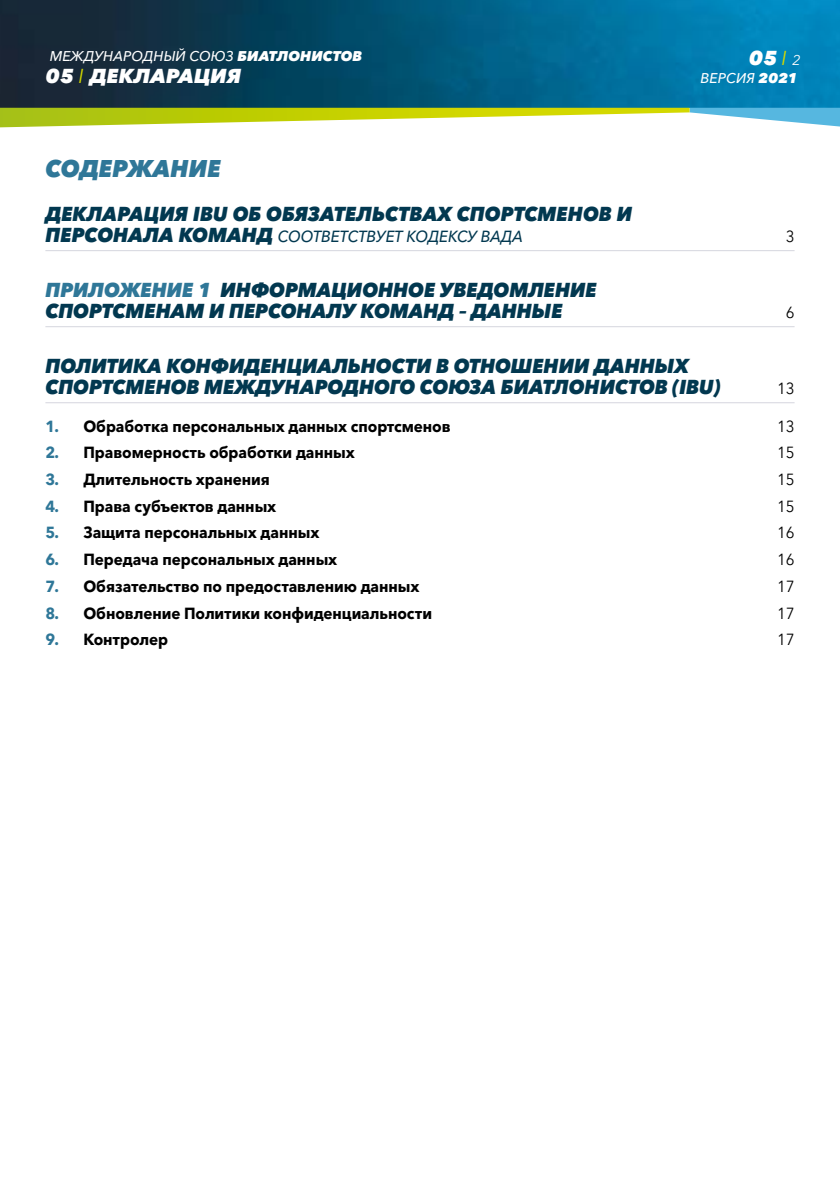
<style>
.page{position:relative;width:840px;height:1191px;background:#fff}
.page>*{position:absolute;margin:0;border:0;box-sizing:border-box;transform-origin:0 0}
.Grundtext{font:italic 800 24px "Avenir Next W1 G";color:#2f7798;scale:.95 1}
.Grundtext-2{font:italic 800 20px/21px "Avenir Next W1 G";letter-spacing:-.005em;color:#023850;scale:.95 1}
.t1{font:italic 800 20px "Avenir Next W1 G";letter-spacing:.005em;color:#fff}
.Grundtext-3{font:700 16px "Avenir Next W1 G";letter-spacing:-.005em;color:#000;scale:.95 1}
.Grundtext-4{font:italic 500 16px "Avenir Next W1 G";color:#023850;scale:.95 1}
.Grundtext-5{font:16px "Avenir Next W1 G";letter-spacing:-.005em;color:#000;scale:.95 1}
.t2{font:italic 500 14px "Avenir Next W1 G";letter-spacing:.005em;color:#fff}
.s1{font-weight:800}
.s2{font-weight:400;color:#d3d800}
.s3{font-weight:400;font-size:14px}
.s4{font-weight:800;font-size:20px}
.s5{color:#2f7798}
</style>
<div class="page">
<img style="left:0;top:0;width:839px;height:108px">
<svg style="left:0;top:108px;width:839px;height:20px"></svg>
<hr style="left:45px;top:250px;width:749px;height:1px;background:#d5d6de">
<hr style="left:45px;top:326px;width:749px;height:1px;background:#d5d6de">
<hr style="left:45px;top:402px;width:749px;height:1px;background:#d5d6de">
<p class="t2" style="left:50px;top:48px;width:314px">MЕЖДУНАРОДНЫЙ СОЮЗ <span class="s1">БИАТЛОНИСТОВ</span></p>
<p class="t1" style="left:46px;top:64px;width:197px">05 <span class="s2">I</span> ДЕКЛАРАЦИЯ</p>
<p class="t1" style="left:748px;top:46px;width:53px">05<span class="s2">I</span> <span class="s3">2</span></p>
<p class="t2" style="left:700px;top:70px;width:98px">ВЕРСИЯ <span class="s1">2021</span></p>
<p class="Grundtext" style="left:45px;top:154px;width:186px">СОДЕРЖАНИЕ</p>
<p class="Grundtext-2" style="left:45px;top:203px;width:619px">ДЕКЛАРАЦИЯ IBU ОБ ОБЯЗАТЕЛЬСТВАХ СПОРТСМЕНОВ И</p>
<p class="Grundtext-4" style="left:45px;top:226px;width:504px"><span class="s4">ПЕРСОНАЛА КОМАНД</span> СООТВЕТСТВУЕТ КОДЕКСУ ВАДА</p>
<p class="Grundtext-5" style="left:785px;top:226px;width:11px">3</p>
<p class="Grundtext-2" style="left:45px;top:279px;width:581px"><span class="s5">ПРИЛОЖЕНИЕ 1</span> ИНФОРМАЦИОННОЕ УВЕДОМЛЕНИЕ<br>СПОРТСМЕНАМ И ПЕРСОНАЛУ КОМАНД – ДАННЫЕ</p>
<p class="Grundtext-5" style="left:785px;top:302px;width:11px">6</p>
<p class="Grundtext-2" style="left:45px;top:355px;width:712px">ПОЛИТИКА КОНФИДЕНЦИАЛЬНОСТИ В ОТНОШЕНИИ ДАННЫХ<br>СПОРТСМЕНОВ МЕЖДУНАРОДНОГО СОЮЗА БИАТЛОНИСТОВ (IBU)</p>
<p class="Grundtext-5" style="left:776px;top:378px;width:20px">13</p>
<p class="Grundtext-3" style="left:45px;top:416px;width:428px"><span class="s5">1.</span> Обработка персональных данных спортсменов</p>
<p class="Grundtext-5" style="left:776px;top:416px;width:20px">13</p>
<p class="Grundtext-3" style="left:45px;top:443px;width:327px"><span class="s5">2.</span> Правомерность обработки данных</p>
<p class="Grundtext-5" style="left:776px;top:443px;width:20px">15</p>
<p class="Grundtext-3" style="left:45px;top:470px;width:237px"><span class="s5">3.</span> Длительность хранения</p>
<p class="Grundtext-5" style="left:776px;top:470px;width:20px">15</p>
<p class="Grundtext-3" style="left:45px;top:496px;width:244px"><span class="s5">4.</span> Права субъектов данных</p>
<p class="Grundtext-5" style="left:776px;top:496px;width:20px">15</p>
<p class="Grundtext-3" style="left:45px;top:523px;width:290px"><span class="s5">5.</span> Защита персональных данных</p>
<p class="Grundtext-5" style="left:776px;top:523px;width:20px">16</p>
<p class="Grundtext-3" style="left:45px;top:550px;width:308px"><span class="s5">6.</span> Передача персональных данных</p>
<p class="Grundtext-5" style="left:776px;top:550px;width:20px">16</p>
<p class="Grundtext-3" style="left:45px;top:576px;width:395px"><span class="s5">7.</span> Обязательство по предоставлению данных</p>
<p class="Grundtext-5" style="left:776px;top:576px;width:20px">17</p>
<p class="Grundtext-3" style="left:45px;top:603px;width:408px"><span class="s5">8.</span> Обновление Политики конфиденциальности</p>
<p class="Grundtext-5" style="left:776px;top:603px;width:20px">17</p>
<p class="Grundtext-3" style="left:45px;top:630px;width:131px"><span class="s5">9.</span> Контролер</p>
<p class="Grundtext-5" style="left:776px;top:630px;width:20px">17</p>
</div>
